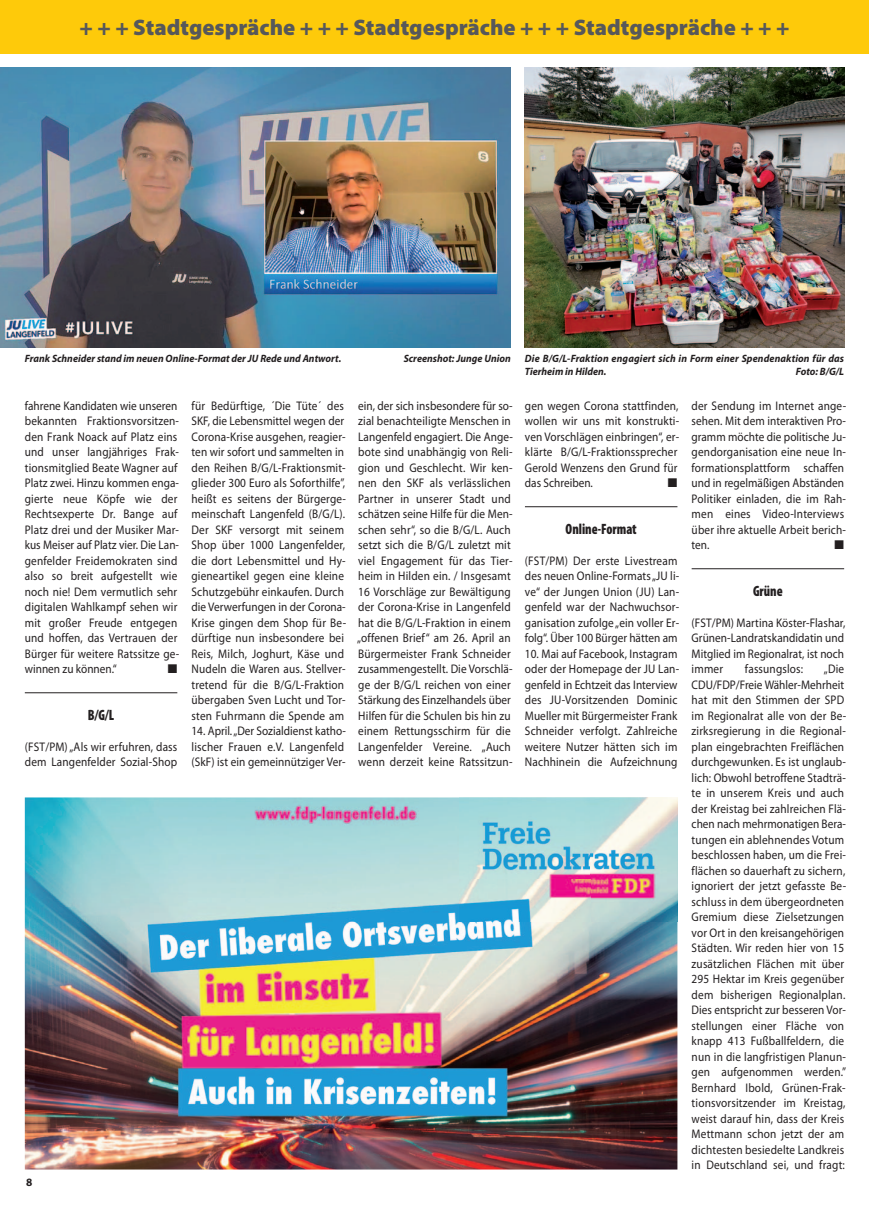
<style>
.page{position:relative;width:869px;height:1205px;background:#fff}
.page>*{position:absolute;margin:0;border:0;box-sizing:border-box;transform-origin:0 0}
.t1{font:900 22.5px "Myriad Pro";color:#57585a}
.t2{font:900 condensed 15px "Myriad Pro";color:#231f20;scale:.9 1}
.t3{font:12.5px/15.5px "Myriad Pro";letter-spacing:.015em;color:#231f20;scale:.9 1}
.t4{font:12.5px "Zapf Dingbats ITC";color:#231f20}
.t5{font:italic 700 10.62px/12.5px "Myriad Pro";color:#231f20;scale:.95 1}
</style>
<div class="page">
<div style="left:0;top:0;width:868px;height:53px;background:#feca0a"></div>
<hr style="left:25px;top:692px;width:152px;height:1px;background:#231f20">
<hr style="left:524px;top:506px;width:153px;height:1px;background:#231f20">
<hr style="left:691px;top:568px;width:152px;height:1px;background:#231f20">
<img style="left:0;top:67px;width:510px;height:280px">
<img style="left:524px;top:67px;width:319px;height:280px">
<img style="left:25px;top:797px;width:652px;height:372px">
<img style="left:459px;top:797px;width:218px;height:124px">
<h1 class="t1" style="left:80px;top:19px;width:711px">+ + + Stadtgespräche + + + Stadtgespräche + + + Stadtgespräche + + +</h1>
<p class="t5" style="left:25px;top:353px;width:334px">Frank Schneider stand im neuen Online-Format der JU Rede und Antwort.</p>
<p class="t5" style="left:403px;top:353px;width:114px">Screenshot: Junge Union</p>
<p class="t5" style="left:524px;top:353px;width:337px">Die B/G/L-Fraktion engagiert sich in Form einer Spendenaktion für das<br>Tierheim in Hilden.</p>
<p class="t5" style="left:795px;top:366px;width:52px">Foto: B/G/L</p>
<p class="t3" style="left:25px;top:399px;width:173px">fahrene Kandidaten wie unseren bekannten Fraktionsvorsitzen&shy;den Frank Noack auf Platz eins und unser langjähriges Frak&shy;tionsmitglied Beate Wagner auf<br>Platz zwei. Hinzu kommen enga&shy;gierte neue Köpfe wie der<br>Rechtsexperte Dr. Bange auf<br>Platz drei und der Musiker Mar&shy;kus Meiser auf Platz vier. Die Lan&shy;genfelder Freidemokraten sind also so breit aufgestellt wie noch nie! Dem vermutlich sehr digitalen Wahlkampf sehen wir mit großer Freude entgegen und hoffen, das Vertrauen der<br>Bürger für weitere Ratssitze ge&shy;winnen zu können.“</p>
<p class="t4" style="left:168px;top:664px;width:11px">■</p>
<p class="t2" style="left:88px;top:709px;width:31px">B/G/L</p>
<p class="t3" style="left:25px;top:740px;width:171px">(FST/PM) „Als wir erfuhren, dass dem Langenfelder Sozial-Shop</p>
<p class="t3" style="left:191px;top:399px;width:173px">für Bedürftige, ´Die Tüte´ des<br>SKF, die Lebensmittel wegen der<br>Corona-Krise ausgehen, reagier&shy;ten wir sofort und sammelten in den Reihen B/G/L-Fraktionsmit&shy;glieder 300 Euro als Soforthilfe”, heißt es seitens der Bürgerge&shy;meinschaft Langenfeld (B/G/L).<br>Der SKF versorgt mit seinem<br>Shop über 1000 Langenfelder, die dort Lebensmittel und Hy&shy;gieneartikel gegen eine kleine<br>Schutzgebühr einkaufen. Durch die Verwerfungen in der Corona-<br>Krise gingen dem Shop für Be&shy;dürftige nun insbesondere bei<br>Reis, Milch, Joghurt, Käse und<br>Nudeln die Waren aus. Stellver&shy;tretend für die B/G/L-Fraktion übergaben Sven Lucht und Tor&shy;sten Fuhrmann die Spende am</p>
<p class="t3" style="left:191px;top:724px;width:173px">14. April. „Der Sozialdienst katho&shy;lischer Frauen e.V. Langenfeld (SkF) ist ein gemeinnütziger Ver-</p>
<p class="t3" style="left:357px;top:399px;width:174px">ein, der sich insbesondere für so&shy;zial benachteiligte Menschen in<br>Langenfeld engagiert. Die Ange&shy;bote sind unabhängig von Reli&shy;gion und Geschlecht. Wir ken&shy;nen den SKF als verlässlichen<br>Partner in unserer Stadt und schätzen seine Hilfe für die Men&shy;schen sehr“, so die B/G/L. Auch setzt sich die B/G/L zuletzt mit viel Engagement für das Tier&shy;heim in Hilden ein. / Insgesamt<br>16 Vorschläge zur Bewältigung der Corona-Krise in Langenfeld hat die B/G/L-Fraktion in einem „offenen Brief“ am 26. April an<br>Bürgermeister Frank Schneider zusammengestellt. Die Vorschlä&shy;ge der B/G/L reichen von einer<br>Stärkung des Einzelhandels über<br>Hilfen für die Schulen bis hin zu einem Rettungsschirm für die<br>Langenfelder Vereine. „Auch wenn derzeit keine Ratssitzun-</p>
<p class="t3" style="left:524px;top:399px;width:173px">gen wegen Corona stattfinden, wollen wir uns mit konstrukti&shy;ven Vorschlägen einbringen“, er&shy;klärte B/G/L-Fraktionssprecher<br>Gerold Wenzens den Grund für das Schreiben.</p>
<p class="t4" style="left:667px;top:478px;width:11px">■</p>
<p class="t2" style="left:565px;top:523px;width:81px">Online-Format</p>
<p class="t3" style="left:524px;top:554px;width:173px">(FST/PM) Der erste Livestream des neuen Online-Formats „JU li&shy;ve“ der Jungen Union (JU) Lan&shy;genfeld war der Nachwuchsor&shy;ganisation zufolge „ein voller Er&shy;folg“. Über 100 Bürger hätten am</p>
<p class="t3" style="left:524px;top:647px;width:173px">10. Mai auf Facebook, Instagram oder der Homepage der JU Lan&shy;genfeld in Echtzeit das Interview des JU-Vorsitzenden Dominic<br>Mueller mit Bürgermeister Frank<br>Schneider verfolgt. Zahlreiche weitere Nutzer hätten sich im<br>Nachhinein die Aufzeichnung</p>
<p class="t3" style="left:691px;top:399px;width:173px">der Sendung im Internet ange&shy;sehen. Mit dem interaktiven Pro&shy;gramm möchte die politische Ju&shy;gendorganisation eine neue In&shy;formationsplattform schaffen und in regelmäßigen Abständen<br>Politiker einladen, die im Rah&shy;men eines Video-Interviews über ihre aktuelle Arbeit berich&shy;ten.</p>
<p class="t4" style="left:834px;top:540px;width:11px">■</p>
<p class="t2" style="left:752px;top:585px;width:35px">Grüne</p>
<p class="t3" style="left:691px;top:616px;width:172px;text-align:justify">(FST/PM) Martina Köster-Flashar, Grünen-Landratskandidatin und Mitglied im Regionalrat, ist noch immer</p>
<p class="t3" style="left:744px;top:662px;width:66px">fassungslos:</p>
<p class="t3" style="left:691px;top:662px;width:173px;text-indent:132px">„Die<br>CDU/FDP/Freie Wähler-Mehrheit hat mit den Stimmen der SPD im Regionalrat alle von der Be&shy;zirksregierung in die Regional&shy;plan eingebrachten Freiflächen durchgewunken. Es ist unglaub&shy;lich: Obwohl betroffene Stadträ&shy;te in unserem Kreis und auch der Kreistag bei zahlreichen Flä&shy;chen nach mehrmonatigen Bera&shy;tungen ein ablehnendes Votum beschlossen haben, um die Frei&shy;flächen so dauerhaft zu sichern, ignoriert der jetzt gefasste Be&shy;schluss in dem übergeordneten<br>Gremium diese Zielsetzungen vor Ort in den kreisangehörigen<br>Städten. Wir reden hier von 15 zusätzlichen Flächen mit über<br>295 Hektar im Kreis gegenüber dem bisherigen Regionalplan.<br>Dies entspricht zur besseren Vor&shy;stellungen einer Fläche von knapp 413 Fußballfeldern, die nun in die langfristigen Planun&shy;gen aufgenommen werden.”<br>Bernhard Ibold, Grünen-Frak&shy;tionsvorsitzender im Kreistag, weist darauf hin, dass der Kreis<br>Mettmann schon jetzt der am dichtesten besiedelte Landkreis in Deutschland sei, und fragt:</p>
</div>
